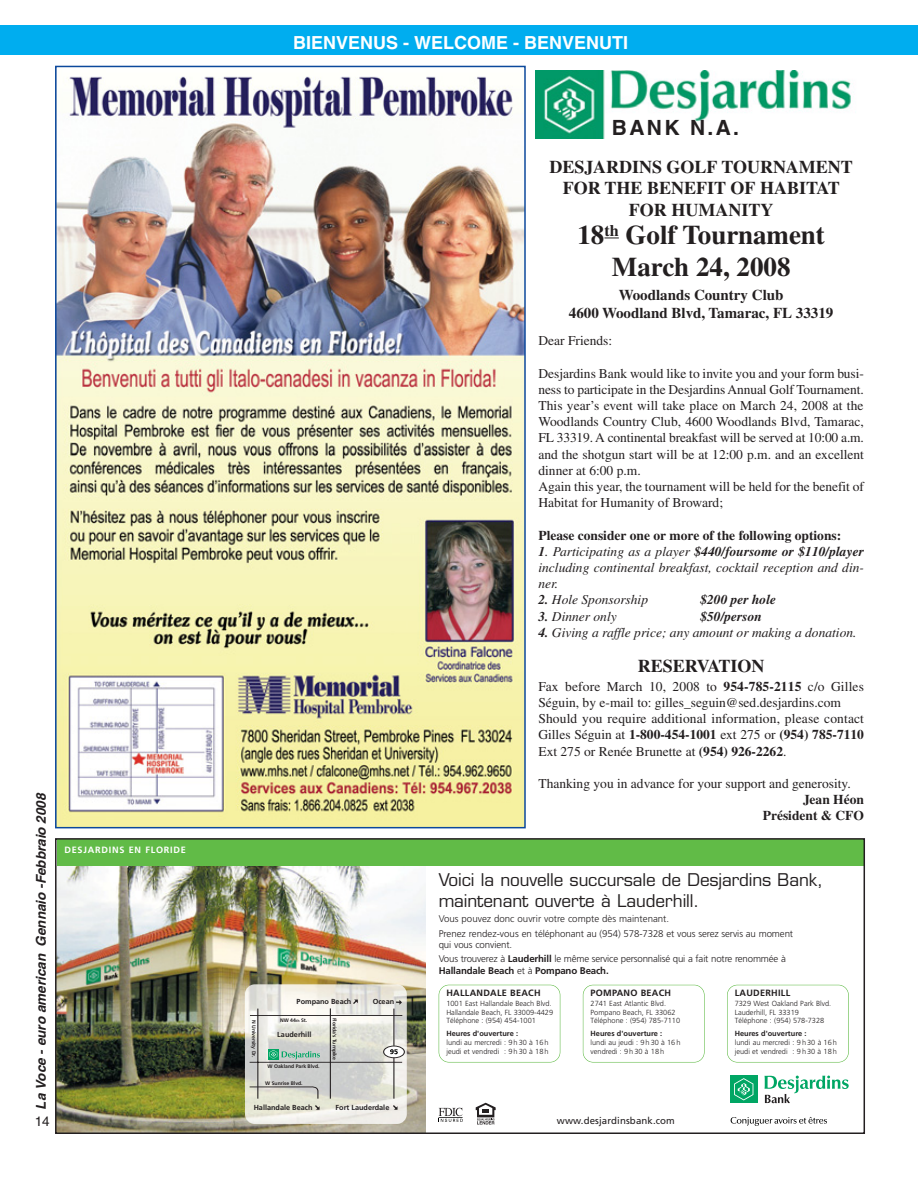
<style>
.page{position:relative;width:918px;height:1188px;background:#fff}
.page>*{position:absolute;margin:0;border:0;box-sizing:border-box;transform-origin:0 0}
.t1{font:700 27px/32.4px "Times";color:#231f20;text-align:center}
.t2{font:700 21px "Helvetica";color:#231f20}
.t3{font:700 18px/21.6px "Times";color:#231f20;text-align:center}
.t4{font:700 18px "Helvetica";color:#fff}
.t5{font:17.1px/21.3px "Eurostile+WXSALE";letter-spacing:-.005em;color:#231f20}
.t6{font:700 15px/18px "Times";color:#231f20;text-align:center}
.t7{font:13.5px/16.2px "Times";color:#231f20}
.t8{font:italic 13.5px/16.2px "Times";color:#231f20;text-align:justify}
.t9{font:700 13.5px "Times";color:#231f20}
.t10{font:italic 700 13.5px "Helvetica";color:#231f20}
.t11{font:italic 700 13.5px "Times";color:#231f20}
.t12{font:13.5px "Helvetica";color:#231f20}
.t13{font:9.75px/14.1px "Frutiger Light+SJBAHA";letter-spacing:-.01em;color:#231f20}
.t14{font:9.75px "Frutiger Bold+ZNSSFL";letter-spacing:-.015em;color:#231f20}
.t15{font:9.75px "Frutiger Roman+NCSSVR";letter-spacing:.01em;color:#231f20}
.t16{font:9.15px "Frutiger Bold+ZNSSFL";letter-spacing:.03em;color:#231f20}
.t17{font:9.15px "Frutiger Bold+ZNSSFL";letter-spacing:.085em;color:#fff}
.t18{font:7.35px/8.9px "Frutiger Light+SJBAHA";color:#231f20}
.t19{font:7.35px "Frutiger Bold+KSJDOO";color:#231f20}
.t20{font:5.1px "Frutiger Bold+KSJDOO";color:#231f20}
.s1{font-weight:700}
.s2{font-size:3.6px}
.s3{font-family:"Frutiger Bold+ZNSSFL"}
.s4{font-family:"Frutiger Light+SJBAHA"}
</style>
<div class="page">
<img style="left:0;top:25px;width:918px;height:1109px">
<p class="t10" style="left:36px;top:1110px;width:318px;rotate:-90deg">La Voce - euro american Gennaio -Febbraio 2008</p>
<p class="t12" style="left:35px;top:1116px;width:16px">14</p>
<p class="t17" style="left:64px;top:845px;width:123px">DESJARDINS EN FLORIDE</p>
<p class="t4" style="left:293px;top:36px;width:336px">BIENVENUS - WELCOME - BENVENUTI</p>
<p class="t2" style="left:612px;top:119px;width:129px">BANK N.A.</p>
<p class="t3" style="left:550px;top:157px;width:305px">DESJARDINS GOLF TOURNAMENT<br>FOR THE BENEFIT OF HABITAT<br>FOR HUMANITY</p>
<p class="t1" style="left:577px;top:221px;width:249px">18<sup>th</sup> Golf Tournament<br>March 24, 2008</p>
<p class="t6" style="left:569px;top:288px;width:266px">Woodlands Country Club<br>4600 Woodland Blvd, Tamarac, FL 33319</p>
<p class="t7" style="left:538px;top:334px;width:75px">Dear Friends:</p>
<p class="t7" style="left:538px;top:366px;width:327px">Desjardins Bank would like to invite you and your form busi&shy;ness to participate in the Desjardins Annual Golf Tournament.<br>This year’s event will take place on March 24, 2008 at the Woodlands Country Club, 4600 Woodlands Blvd, Tamarac, FL 33319. A continental breakfast will be served at 10:00 a.m. and the shotgun start will be at 12:00 p.m. and an excellent dinner at 6:00 p.m.<br>Again this year, the tournament will be held for the benefit of Habitat for Humanity of Broward;</p>
<p class="t9" style="left:538px;top:530px;width:304px">Please consider one or more of the following options:</p>
<p class="t8" style="left:538px;top:544px;width:327px"><span class="s1">1</span>. Participating as a player <span class="s1">$440/foursome or $110/player </span>including continental breakfast, cocktail reception and din&shy;ner.</p>
<p class="t8" style="left:538px;top:593px;width:111px"><span class="s1">2.</span> Hole Sponsorship</p>
<p class="t11" style="left:700px;top:595px;width:77px">$200 per hole</p>
<p class="t8" style="left:538px;top:609px;width:80px"><span class="s1">3.</span> Dinner only</p>
<p class="t11" style="left:700px;top:611px;width:63px">$50/person</p>
<p class="t8" style="left:538px;top:625px;width:320px"><span class="s1">4.</span> Giving a raffle price; any amount or making a donation.</p>
<p class="t3" style="left:638px;top:657px;width:128px">RESERVATION</p>
<p class="t7" style="left:538px;top:679px;width:327px">Fax before March 10, 2008 to <span class="s1">954-785-2115</span> c/o Gilles Séguin, by e-mail to: gilles_seguin@sed.desjardins.com Should you require additional information, please contact Gilles Séguin at <span class="s1">1-800-454-1001</span> ext 275 or <span class="s1">(954) 785-7110<br></span>Ext 275 or Renée Brunette at <span class="s1">(954) 926-2262</span>.</p>
<p class="t7" style="left:538px;top:777px;width:314px">Thanking you in advance for your support and generosity.</p>
<p class="t9" style="left:803px;top:795px;width:62px">Jean Héon</p>
<p class="t9" style="left:763px;top:811px;width:103px">Président &amp; CFO</p>
<p class="t19" style="left:297px;top:997px;width:56px">Pompano Beach</p>
<p class="t20" style="left:257px;top:1020px;width:39px;rotate:90deg">N University Dr.</p>
<p class="t20" style="left:338px;top:1018px;width:44px;rotate:90deg">Florida's Turnpike</p>
<p class="t20" style="left:280px;top:1017px;width:29px">NW 44<span class="s2">th</span> St.</p>
<p class="t19" style="left:277px;top:1030px;width:36px">Lauderhill</p>
<p class="t20" style="left:268px;top:1064px;width:54px">W Oakland Park Blvd.</p>
<p class="t20" style="left:265px;top:1080px;width:39px">W Sunrise Blvd.</p>
<p class="t19" style="left:373px;top:997px;width:23px">Ocean</p>
<p class="t19" style="left:254px;top:1103px;width:60px">Hallandale Beach</p>
<p class="t19" style="left:336px;top:1103px;width:55px">Fort Lauderdale</p>
<p class="t5" style="left:439px;top:869px;width:386px">Voici la nouvelle succursale de Desjardins Bank, maintenant ouverte à Lauderhill.</p>
<p class="t13" style="left:439px;top:912px;width:356px">Vous pouvez donc ouvrir votre compte dès maintenant.<br>Prenez rendez-vous en téléphonant au (954) 578-7328 et vous serez servis au moment</p>
<p class="t13" style="left:439px;top:938px;width:349px">qui vous convient.<br>Vous trouverez à <span class="s3">Lauderhill</span> le même service personnalisé qui a fait notre renommée à</p>
<p class="t14" style="left:439px;top:965px;width:172px">Hallandale Beach <span class="s4">et à</span> Pompano Beach.</p>
<p class="t16" style="left:446px;top:987px;width:96px">HALLANDALE BEACH</p>
<p class="t18" style="left:446px;top:999px;width:108px">1001 East Hallandale Beach Blvd.<br>Hallandale Beach, FL 33009-4429<br>Téléphone : (954) 454-1001</p>
<p class="t18" style="left:446px;top:1029px;width:104px"><span class="s3">Heures d'ouverture :<br></span>lundi au mercredi : 9 h30 à 16 h jeudi et vendredi : 9 h30 à 18h</p>
<p class="t16" style="left:591px;top:987px;width:82px">POMPANO BEACH</p>
<p class="t18" style="left:591px;top:999px;width:91px">2741 East Atlantic Blvd.<br>Pompano Beach, FL 33062<br>Téléphone : (954) 785-7110</p>
<p class="t18" style="left:591px;top:1029px;width:92px"><span class="s3">Heures d'ouverture :<br></span>lundi au jeudi : 9h30 à 16 h vendredi : 9h30 à 18h</p>
<p class="t15" style="left:557px;top:1115px;width:119px">www.desjardinsbank.com</p>
<p class="t16" style="left:735px;top:987px;width:57px">LAUDERHILL</p>
<p class="t18" style="left:735px;top:999px;width:98px">7329 West Oakland Park Blvd.<br>Lauderhill, FL 33319<br>Téléphone : (954) 578-7328</p>
<p class="t18" style="left:735px;top:1029px;width:104px"><span class="s3">Heures d'ouverture :<br></span>lundi au mercredi : 9h 30 à 16h jeudi et vendredi : 9h30 à 18 h</p>
</div>
